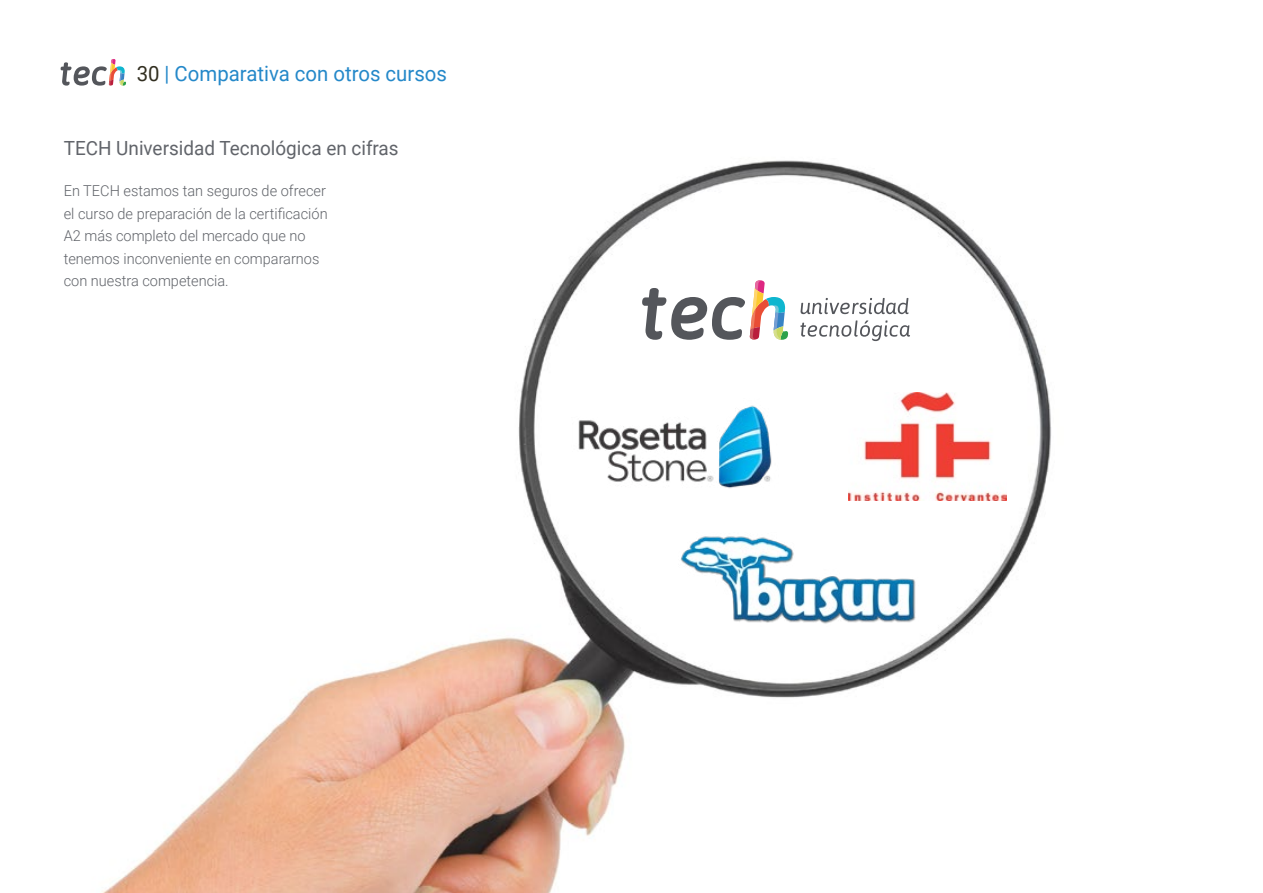
<style>
.page{position:relative;width:1263px;height:893px;background:#fff}
.page>*{position:absolute;margin:0;border:0;box-sizing:border-box;transform-origin:0 0}
.t1{font:21px "Roboto";color:#2488c9}
.t2{font:19.5px "Roboto";color:#61646a}
.t3{font:300 15px/22.5px "Roboto";color:#61646a}
.s1{color:#312e20}
</style>
<div class="page">
<svg style="left:61px;top:59px;width:65px;height:27px"></svg>
<img style="left:102px;top:160px;width:949px;height:733px">
<img style="left:572px;top:398px;width:206px;height:96px">
<img style="left:678px;top:532px;width:241px;height:95px">
<img style="left:848px;top:392px;width:158px;height:108px">
<svg style="left:642px;top:280px;width:146px;height:60px"></svg>
<svg style="left:800px;top:298px;width:108px;height:16px"></svg>
<svg style="left:800px;top:320px;width:110px;height:21px"></svg>
<h1 class="t1" style="left:137px;top:59px;width:312px"><span class="s1">30</span> | Comparativa con otros cursos</h1>
<h2 class="t2" style="left:64px;top:134px;width:336px">TECH Universidad Tecnológica en cifras</h2>
<p class="t3" style="left:64px;top:179px;width:265px">En TECH estamos tan seguros de ofrecer el curso de preparación de la certificación A2 más completo del mercado que no tenemos inconveniente en compararnos con nuestra competencia.</p>
</div>
